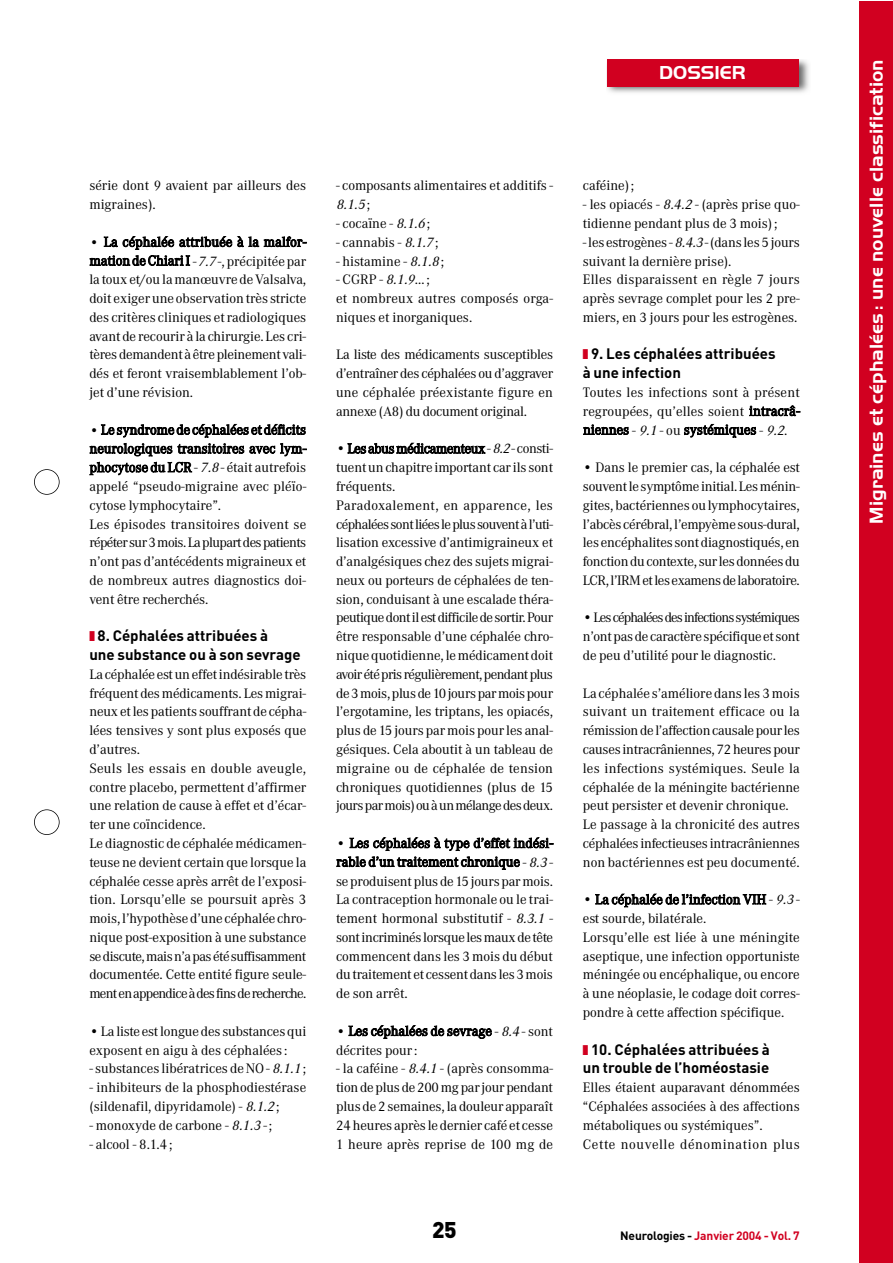
<style>
.page{position:relative;width:893px;height:1263px;background:#fff}
.page>*{position:absolute;margin:0;border:0;box-sizing:border-box;transform-origin:0 0}
.t1{font:900 22.5px "DIN";color:#000}
.t2{font:700 19.5px "Handel Got D";color:#fff}
.t3{font:700 15px/18.8px "DIN";color:#000}
.t4{font:14.25px/18.8px "Corporate A";color:#000}
.t5{font:700 12px "DIN";letter-spacing:-.01em;color:#d10020}
.s1{font-style:italic}
.s2{color:#d10020}
.s3{color:#000}
</style>
<div class="page">
<img style="left:607px;top:59px;width:202px;height:34px">
<div style="left:606px;top:59px;width:192px;height:28px;background:#d10020"></div>
<div style="left:859px;top:2px;width:33px;height:1261px;background:#d10020"></div>
<div style="left:34px;top:469px;width:26px;height:26px;border:2px solid #000;border-radius:50%"></div>
<div style="left:34px;top:809px;width:26px;height:26px;border:2px solid #000;border-radius:50%"></div>
<p class="t4" style="left:89px;top:178px;width:218px">série dont 9 avaient par ailleurs des migraines).</p>
<p class="t4" style="left:89px;top:234px;width:219px;text-align:justify">• La céphalée attribuée à la malfor&shy;mation de Chiari I <span class="s1">-7.7</span>-, précipitée par la toux et/ou la manœuvre de Valsalva, doit exiger une observation très stricte des critères cliniques et radiologiques avant de recourir à la chirurgie. Les cri&shy;tères demandent à être pleinement vali&shy;dés et feront vraisemblablement l’ob&shy;jet d’une révision.</p>
<p class="t4" style="left:89px;top:422px;width:219px">• Le syndrome de céphalées et déficits neurologiques transitoires avec lym&shy;phocytose du LCR - <span class="s1">7.8</span>- était autrefois appelé “pseudo-migraine avec pléïo&shy;cytose lymphocytaire”.<br>Les épisodes transitoires doivent se répéter sur 3 mois. La plupart des patients n’ont pas d’antécédents migraineux et de nombreux autres diagnostics doi&shy;vent être recherchés.</p>
<p class="t3" style="left:89px;top:628px;width:213px"><span class="s2">■</span> 8. Céphalées attribuées à<br>une substance ou à son sevrage</p>
<p class="t4" style="left:89px;top:666px;width:218px">La céphalée est un effet indésirable très fréquent des médicaments. Les migrai&shy;neux et les patients souffrant de cépha&shy;lées tensives y sont plus exposés que d’autres.<br>Seuls les essais en double aveugle, contre placebo, permettent d’affirmer une relation de cause à effet et d’écar&shy;ter une coïncidence.<br>Le diagnostic de céphalée médicamen&shy;teuse ne devient certain que lorsque la céphalée cesse après arrêt de l’exposi&shy;tion. Lorsqu’elle se poursuit après 3 mois, l’hypothèse d’une céphalée chro&shy;nique post-exposition à une substance se discute, mais n’a pas été suffisamment documentée. Cette entité figure seule&shy;ment en appendice à des fins de recherche.</p>
<p class="t4" style="left:89px;top:1023px;width:218px">• La liste est longue des substances qui exposent en aigu à des céphalées :</p>
<p class="t4" style="left:89px;top:1061px;width:218px">- substances libératrices de NO - <span class="s1">8.1.1</span>;</p>
<p class="t4" style="left:89px;top:1079px;width:218px">- inhibiteurs de la phosphodiestérase (sildenafil, dipyridamole) - <span class="s1">8.1.2</span>;</p>
<p class="t4" style="left:89px;top:1117px;width:184px">- monoxyde de carbone - <span class="s1">8.1.3</span>- ;</p>
<p class="t4" style="left:89px;top:1136px;width:85px">- alcool - 8.1.4 ;</p>
<p class="t4" style="left:336px;top:178px;width:218px">- composants alimentaires et additifs -<br><span class="s1">8.1.5</span> ;</p>
<p class="t4" style="left:336px;top:215px;width:96px">- cocaïne - <span class="s1">8.1.6</span>;</p>
<p class="t4" style="left:336px;top:234px;width:104px">- cannabis - <span class="s1">8.1.7</span>;</p>
<p class="t4" style="left:336px;top:253px;width:109px">- histamine - <span class="s1">8.1.8</span>;</p>
<p class="t4" style="left:336px;top:272px;width:218px">- C GRP - <span class="s1">8.1.9</span>… ;<br>et nombreux autres composés orga&shy;niques et inorganiques.</p>
<p class="t4" style="left:336px;top:347px;width:218px;text-align:justify">La liste des médicaments susceptibles d’entraîner des céphalées ou d’aggraver une céphalée préexistante figure en annexe (A8) du document original.</p>
<p class="t4" style="left:336px;top:440px;width:218px">• Les abus médicamenteux -<span class="s1">8.2</span>- consti&shy;tuent un chapitre important car ils sont fréquents.<br>Paradoxalement, en apparence, les céphalées sont liées le plus souvent à l’uti&shy;lisation excessive d’antimigraineux et d’analgésiques chez des sujets migrai&shy;neux ou porteurs de céphalées de ten&shy;sion, conduisant à une escalade théra&shy;peutique dont il est difficile de sortir. Pour être responsable d’une céphalée chro&shy;nique quotidienne, le médicament doit avoir été pris régulièrement, pendant plus de 3 mois, plus de 10 jours par mois pour l’ergotamine, les triptans, les opiacés, plus de 15 jours par mois pour les anal&shy;gésiques. Cela aboutit à un tableau de migraine ou de céphalée de tension chroniques quotidiennes (plus de 15 jours par mois) ou à un mélange des deux.</p>
<p class="t4" style="left:336px;top:835px;width:219px;text-align:justify">• Les céphalées à type d’effet indési&shy;rable d’un traitement chronique - <span class="s1">8.3</span>- se produisent plus de 15 jours par mois.<br>La contraception hormonale ou le trai&shy;tement hormonal substitutif - <span class="s1">8.3.1</span> - sont incriminés lorsque les maux de tête commencent dans les 3 mois du début du traitement et cessent dans les 3 mois de son arrêt.</p>
<p class="t4" style="left:336px;top:1023px;width:218px">• Les céphalées de sevrage - <span class="s1">8.4</span>- sont décrites pour :</p>
<p class="t4" style="left:336px;top:1061px;width:218px;text-align:justify">- la caféine - <span class="s1">8.4.1</span>- (après consomma&shy;tion de plus de 200mg par jour pendant plus de 2 semaines, la douleur apparaît 24 heures après le dernier café et cesse 1 heure après reprise de 100 mg de</p>
<h2 class="t2" style="left:659px;top:65px;width:88px">DOSSIER</h2>
<h2 class="t2" style="left:868px;top:524px;width:466px;rotate:-90deg">Migraines et céphalées : une nouvelle classification</h2>
<p class="t4" style="left:583px;top:178px;width:53px">caféine) ;</p>
<p class="t4" style="left:583px;top:196px;width:218px">- les opiacés - <span class="s1">8.4.2</span> - (après prise quo&shy;tidienne pendant plus de 3 mois) ;</p>
<p class="t4" style="left:583px;top:234px;width:218px">- les estrogènes - <span class="s1">8.4.3</span>- (dans les 5 jours suivant la dernière prise).<br>Elles disparaissent en règle 7 jours après sevrage complet pour les 2 pre&shy;miers, en 3 jours pour les estrogènes.</p>
<p class="t3" style="left:583px;top:346px;width:194px"><span class="s2">■</span> 9. Les céphalées attribuées à une infection</p>
<p class="t4" style="left:583px;top:384px;width:219px;text-align:justify">Toutes les infections sont à présent regroupées, qu’elles soient intracrâ&shy;niennes - <span class="s1">9.1</span>- ou systémiques - <span class="s1">9.2</span>.</p>
<p class="t4" style="left:583px;top:459px;width:218px;text-align:justify">• Dans le premier cas, la céphalée est souvent le symptôme initial. Les ménin&shy;gites, bactériennes ou lymphocytaires, l’abcès cérébral, l’empyème sous-dural, les encéphalites sont diagnostiqués, en fonction du contexte, sur les données du LCR, l’IRM et les examens de laboratoire.</p>
<p class="t4" style="left:583px;top:610px;width:218px;text-align:justify">• Les céphalées des infections systémiques n’ont pas de caractère spécifique et sont de peu d’utilité pour le diagnostic.</p>
<p class="t4" style="left:583px;top:685px;width:218px">La céphalée s’améliore dans les 3 mois suivant un traitement efficace ou la rémission de l’affection causale pour les causes intracrâniennes, 72heures pour les infections systémiques. Seule la céphalée de la méningite bactérienne peut persister et devenir chronique.<br>Le passage à la chronicité des autres céphalées infectieuses intracrâniennes non bactériennes est peu documenté.</p>
<p class="t4" style="left:583px;top:891px;width:218px">• La céphalée de l’infection VIH - <span class="s1">9.3</span>- est sourde, bilatérale.<br>Lorsqu’elle est liée à une méningite aseptique, une infection opportuniste méningée ou encéphalique, ou encore à une néoplasie, le codage doit corres&shy;pondre à cette affection spécifique.</p>
<p class="t3" style="left:583px;top:1042px;width:188px"><span class="s2">■</span> 10. Céphalées attribuées à un trouble de l’homéostasie</p>
<p class="t4" style="left:583px;top:1079px;width:218px">Elles étaient auparavant dénommées “Céphalées associées à des affections métaboliques ou systémiques”.<br>Cette nouvelle dénomination plus</p>
<h1 class="t1" style="left:432px;top:1222px;width:26px">25</h1>
<p class="t5" style="left:620px;top:1232px;width:181px"><span class="s3">Neurologies -</span> Janvier 2004 - Vol. 7</p>
</div>
